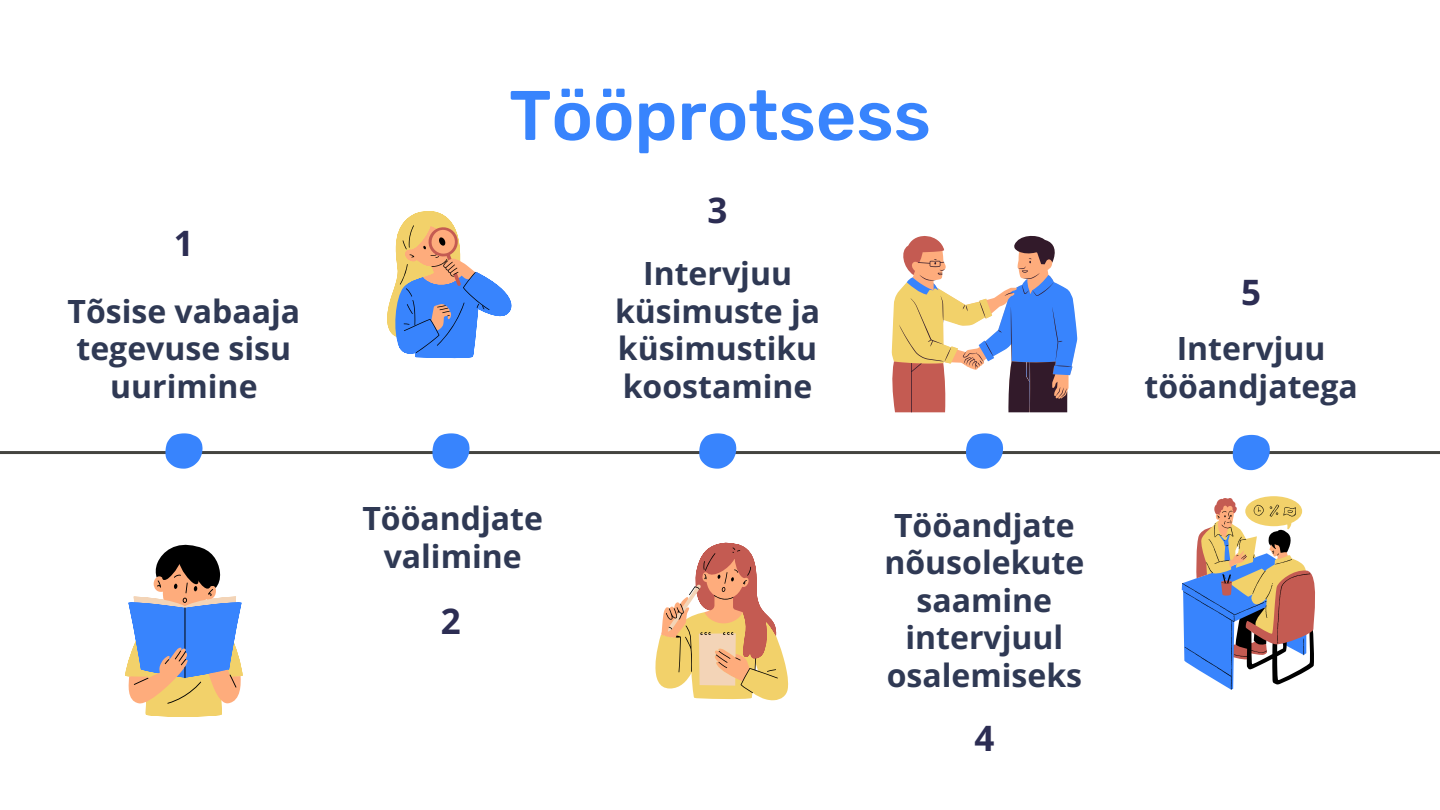
<style>
.page{position:relative;width:1440px;height:810px;background:#fff}
.page>*{position:absolute;margin:0;border:0;box-sizing:border-box;transform-origin:0 0}
.t1{font:500 70px "Rubik";color:#3884fd}
.t2{font:700 35px "Open Sans";color:#2c2d53}
.t3{font:700 32px/37.5px "Open Sans";color:#2f3954;text-align:center}
</style>
<div class="page">
<hr style="left:0;top:451px;width:1440px;height:3px;background:#444440">
<svg style="left:165px;top:433px;width:38px;height:36px"></svg>
<svg style="left:432px;top:433px;width:38px;height:36px"></svg>
<svg style="left:699px;top:433px;width:37px;height:36px"></svg>
<svg style="left:966px;top:433px;width:37px;height:36px"></svg>
<svg style="left:1233px;top:435px;width:37px;height:35px"></svg>
<svg style="left:125px;top:544px;width:118px;height:173px"></svg>
<svg style="left:387px;top:211px;width:125px;height:148px"></svg>
<svg style="left:655px;top:542px;width:134px;height:158px"></svg>
<svg style="left:891px;top:235px;width:186px;height:177px"></svg>
<svg style="left:1182px;top:496px;width:133px;height:194px"></svg>
<p class="t2" style="left:174px;top:218px;width:21px">1</p>
<p class="t3" style="left:68px;top:292px;width:234px">Tõsise vabaaja tegevuse sisu uurimine</p>
<p class="t1" style="left:509px;top:75px;width:423px">Tööprotsess</p>
<p class="t2" style="left:708px;top:186px;width:21px">3</p>
<p class="t3" style="left:362px;top:499px;width:182px">Tööandjate valimine</p>
<p class="t2" style="left:441px;top:596px;width:21px">2</p>
<p class="t3" style="left:615px;top:254px;width:207px">Intervjuu küsimuste ja küsimustiku koostamine</p>
<p class="t3" style="left:884px;top:505px;width:201px">Tööandjate nõusolekute saamine intervjuul osalemiseks</p>
<p class="t2" style="left:974px;top:714px;width:21px">4</p>
<p class="t2" style="left:1241px;top:268px;width:21px">5</p>
<p class="t3" style="left:1144px;top:329px;width:215px">Intervjuu tööandjatega</p>
</div>
